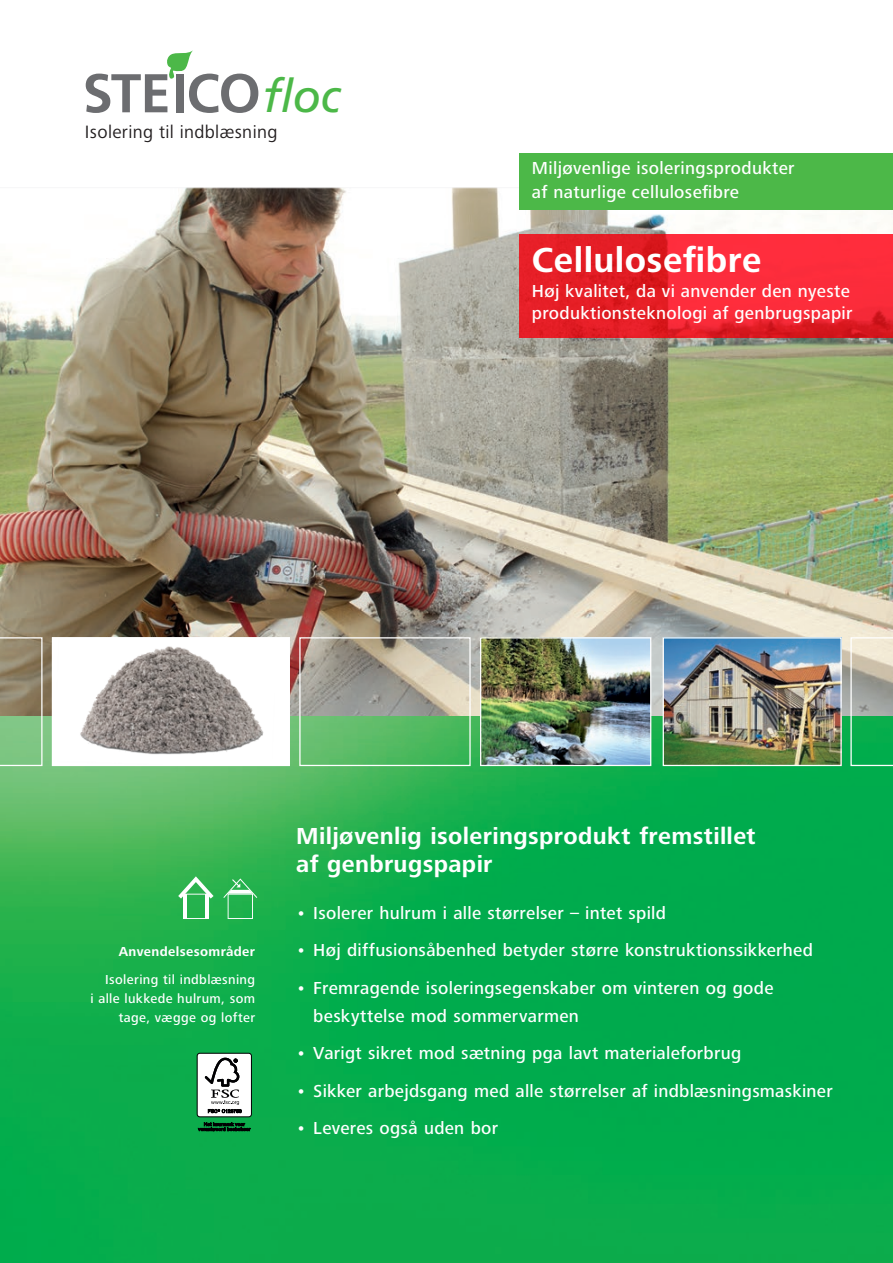
<style>
.page{position:relative;width:893px;height:1263px;background:#fff}
.page>*{position:absolute;margin:0;border:0;box-sizing:border-box;transform-origin:0 0}
.t1{font:italic 46.2px "Frutiger";color:#4cb848}
.t2{font:700 36px "Frutiger Next LTW1 G";letter-spacing:.01em;color:#fff}
.t3{font:700 27px/32.4px "Frutiger Next LTW1 G";letter-spacing:.015em;color:#fff}
.t4{font:700 24px/28.2px "Frutiger Next LTW1 G";letter-spacing:.015em;color:#fff}
.t5{font:18.6px "Frutiger Next LTW1 G";letter-spacing:.02em;color:#231f20}
.t6{font:500 18px/28px "Frutiger Next LTW1 G";letter-spacing:.02em;color:#fff}
.t7{font:500 13.5px/18.8px "Frutiger Next LTW1 G";letter-spacing:.03em;color:#fff;text-align:right}
.t8{font:700 13.5px "Frutiger Next LTW1 G";letter-spacing:.03em;color:#fff}
</style>
<div class="page">
<img style="left:0;top:187px;width:893px;height:529px">
<img style="left:0;top:716px;width:893px;height:547px">
<svg style="left:850px;top:637px;width:43px;height:129px;background:#7cb88d"></svg>
<svg style="left:0;top:637px;width:43px;height:129px;background:#8ea078"></svg>
<div style="left:299px;top:637px;width:172px;height:129px;border:1px solid #fff"></div>
<img style="left:482px;top:639px;width:167px;height:125px">
<div style="left:480px;top:637px;width:171px;height:129px;border:1px solid #fff"></div>
<img style="left:665px;top:639px;width:175px;height:125px">
<div style="left:663px;top:637px;width:179px;height:129px;border:1px solid #fff"></div>
<img style="left:54px;top:640px;width:233px;height:123px">
<div style="left:197px;top:1053px;width:54px;height:64px;background:#fff;border-radius:3px"></div>
<div style="left:197px;top:1053px;width:55px;height:64px;border:1px solid #000002;border-radius:3px"></div>
<svg style="left:205px;top:1058px;width:37px;height:55px"></svg>
<svg style="left:198px;top:1122px;width:53px;height:9px"></svg>
<div style="left:519px;top:153px;width:374px;height:57px;background:#4cb848"></div>
<svg style="left:519px;top:234px;width:374px;height:104px;background:#ef242f"></svg>
<svg style="left:174px;top:873px;width:84px;height:46px;background:#4abe6a"></svg>
<svg style="left:86px;top:50px;width:172px;height:63px"></svg>
<h1 class="t1" style="left:263px;top:69px;width:80px">floc</h1>
<p class="t5" style="left:85px;top:121px;width:194px">Isolering til indblæsning</p>
<p class="t6" style="left:532px;top:157px;width:264px;line-height:24px">Miljøvenlige isoleringsprodukter af naturlige cellulosefibre</p>
<h2 class="t2" style="left:532px;top:239px;width:231px">Cellulosefibre</h2>
<p class="t6" style="left:532px;top:281px;width:322px;line-height:21.6px">Høj kvalitet, da vi anvender den nyeste produktionsteknologi af genbrugspapir</p>
<h3 class="t3" style="left:532px;top:241px;width:258px">Lorem ipsum dolor sit amet, consetetur sadipscing elitr</h3>
<p class="t8" style="left:119px;top:944px;width:138px">Anvendelsesområder</p>
<p class="t7" style="left:90px;top:971px;width:166px">Isolering til indblæsning<br>i alle lukkede hulrum, som tage, vægge og lofter</p>
<h3 class="t4" style="left:296px;top:822px;width:461px">Miljøvenlig isoleringsprodukt fremstillet af genbrugspapir</h3>
<p class="t6" style="left:296px;top:899px;width:371px">• Isolerer hulrum i alle størrelser – intet spild</p>
<p class="t6" style="left:296px;top:937px;width:518px">• Høj diffusionsåbenhed betyder større konstruktionssikkerhed</p>
<p class="t6" style="left:313px;top:974px;width:462px;text-indent:-17px">• Fremragende isoleringsegenskaber om vinteren og gode beskyttelse mod sommervarmen</p>
<p class="t6" style="left:296px;top:1040px;width:446px">• Varigt sikret mod sætning pga lavt materialeforbrug</p>
<p class="t6" style="left:296px;top:1077px;width:538px">• Sikker arbejdsgang med alle størrelser af indblæsningsmaskiner</p>
<p class="t6" style="left:296px;top:1115px;width:203px">• Leveres også uden bor</p>
</div>
